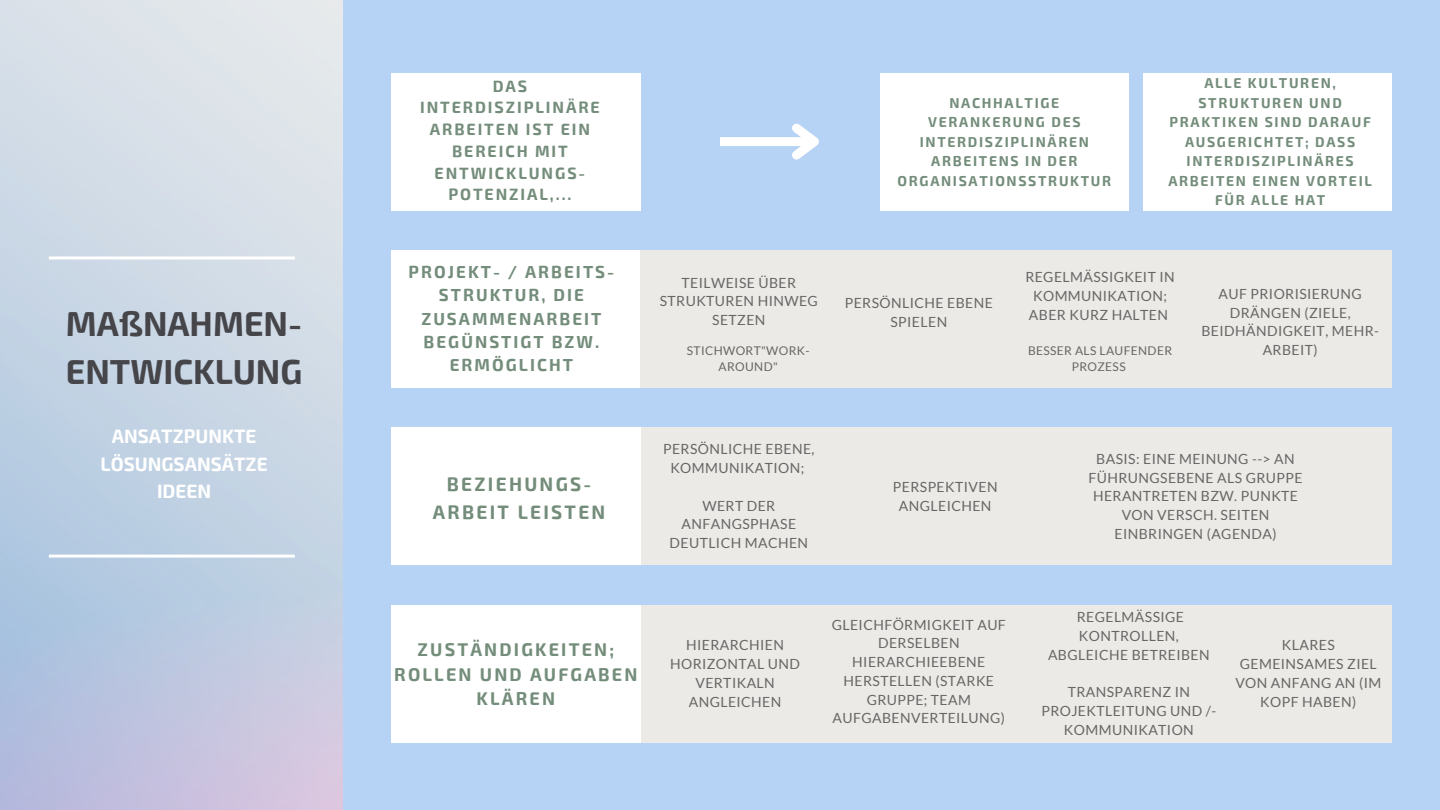
<style>
.page{position:relative;width:1440px;height:810px;background:#b6d2f4}
.page>*{position:absolute;margin:0;border:0;box-sizing:border-box;transform-origin:0 0}
.t1{font:700 34px/48.8px "Exo 2";color:#45454a}
.t2{font:700 19px/27.8px "Exo 2";color:#fff;text-align:center}
.t3{font:700 19px/27.8px "Exo 2";letter-spacing:.12em;color:#748d7b;text-align:center}
.t4{font:700 18px/24.8px "Exo 2";letter-spacing:.12em;color:#748d7b;text-align:center}
.t5{font:700 17px/23.2px "Exo 2";letter-spacing:.12em;color:#748d7b;text-align:center}
.t6{font:700 16px/21.8px "Exo 2";letter-spacing:.12em;color:#748d7b;text-align:center}
.t7{font:14px/18.8px "Lato";letter-spacing:.03em;color:#666;text-align:center}
.t8{font:700 14px/19.5px "Exo 2";letter-spacing:.12em;color:#748d7b;text-align:center}
.t9{font:12px/15.8px "Lato";letter-spacing:.03em;color:#666;text-align:center}
</style>
<div class="page">
<img style="left:0;top:0;width:343px;height:810px">
<div style="left:391px;top:250px;width:249px;height:138px;background:#fff"></div>
<div style="left:391px;top:73px;width:249px;height:138px;background:#fff"></div>
<div style="left:640px;top:250px;width:752px;height:138px;background:#ebeae6"></div>
<div style="left:640px;top:427px;width:752px;height:138px;background:#ebeae6"></div>
<div style="left:640px;top:605px;width:752px;height:138px;background:#ebeae6"></div>
<div style="left:391px;top:427px;width:249px;height:138px;background:#fff"></div>
<div style="left:391px;top:605px;width:249px;height:138px;background:#fff"></div>
<hr style="left:49px;top:256px;width:246px;height:3px;background:#fff">
<hr style="left:49px;top:555px;width:246px;height:3px;background:#fff">
<div style="left:1143px;top:73px;width:249px;height:138px;background:#fff"></div>
<div style="left:880px;top:73px;width:249px;height:138px;background:#fff"></div>
<div style="left:720px;top:137px;width:94px;height:9px;background:#fff"></div>
<svg style="left:792px;top:123px;width:27px;height:37px"></svg>
<h1 class="t1" style="left:66px;top:297px;width:238px">MAßNAHMEN-<br>ENTWICKLUNG</h1>
<h2 class="t2" style="left:101px;top:421px;width:169px">ANSATZPUNKTE<br>LÖSUNGSANSÄTZE<br>IDEEN</h2>
<p class="t6" style="left:420px;top:74px;width:181px">DAS<br>INTERDISZIPLINÄRE<br>ARBEITEN IST EIN<br>BEREICH MIT<br>ENTWICKLUNGS-<br>POTENZIAL,...</p>
<p class="t5" style="left:409px;top:260px;width:207px">PROJEKT- / ARBEITS-<br>STRUKTUR, DIE<br>ZUSAMMENARBEIT<br>BEGÜNSTIGT BZW.<br>ERMÖGLICHT</p>
<p class="t7" style="left:660px;top:273px;width:160px">TEILWEISE ÜBER<br>STRUKTUREN HINWEG<br>SETZEN</p>
<p class="t9" style="left:687px;top:343px;width:124px">STICHWORT"WORK-<br>AROUND"</p>
<p class="t8" style="left:898px;top:92px;width:215px">NACHHALTIGE<br>VERANKERUNG DES<br>INTERDISZIPLINÄREN<br>ARBEITENS IN DER<br>ORGANISATIONSSTRUKTUR</p>
<p class="t8" style="left:1168px;top:73px;width:205px">ALLE KULTUREN,<br>STRUKTUREN UND<br>PRAKTIKEN SIND DARAUF<br>AUSGERICHTET; DASS<br>INTERDISZIPLINÄRES<br>ARBEITEN EINEN VORTEIL<br>FÜR ALLE HAT</p>
<p class="t7" style="left:845px;top:293px;width:150px">PERSÖNLICHE EBENE<br>SPIELEN</p>
<p class="t7" style="left:1025px;top:268px;width:151px">REGELMÄSSIGKEIT IN<br>KOMMUNIKATION;<br>ABER KURZ HALTEN</p>
<p class="t9" style="left:1028px;top:343px;width:145px">BESSER ALS LAUFENDER<br>PROZESS</p>
<p class="t7" style="left:1201px;top:284px;width:179px">AUF PRIORISIERUNG<br>DRÄNGEN (ZIELE,<br>BEIDHÄNDIGKEIT, MEHR-<br>ARBEIT)</p>
<h2 class="t3" style="left:433px;top:469px;width:174px">BEZIEHUNGS-<br>ARBEIT LEISTEN</h2>
<p class="t4" style="left:394px;top:636px;width:245px">ZUSTÄNDIGKEITEN;<br>ROLLEN UND AUFGABEN<br>KLÄREN</p>
<p class="t7" style="left:663px;top:440px;width:153px">PERSÖNLICHE EBENE,<br>KOMMUNIKATION;</p>
<p class="t7" style="left:670px;top:496px;width:140px">WERT DER<br>ANFANGSPHASE<br>DEUTLICH MACHEN</p>
<p class="t7" style="left:893px;top:477px;width:106px">PERSPEKTIVEN<br>ANGLEICHEN</p>
<p class="t7" style="left:670px;top:635px;width:131px">HIERARCHIEN<br>HORIZONTAL UND<br>VERTIKALN<br>ANGLEICHEN</p>
<p class="t7" style="left:832px;top:615px;width:176px">GLEICHFÖRMIGKEIT AUF<br>DERSELBEN<br>HIERARCHIEEBENE<br>HERSTELLEN (STARKE<br>GRUPPE; TEAM<br>AUFGABENVERTEILUNG)</p>
<p class="t7" style="left:1089px;top:449px;width:216px">BASIS: EINE MEINUNG --&gt; AN<br>FÜHRUNGSEBENE ALS GRUPPE<br>HERANTRETEN BZW. PUNKTE<br>VON VERSCH. SEITEN<br>EINBRINGEN (AGENDA)</p>
<p class="t7" style="left:1048px;top:607px;width:163px">REGELMÄSSIGE<br>KONTROLLEN,<br>ABGLEICHE BETREIBEN</p>
<p class="t7" style="left:1041px;top:682px;width:176px">TRANSPARENZ IN<br>PROJEKTLEITUNG UND /-<br>KOMMUNIKATION</p>
<p class="t7" style="left:1235px;top:635px;width:147px">KLARES<br>GEMEINSAMES ZIEL<br>VON ANFANG AN (IM<br>KOPF HABEN)</p>
</div>
